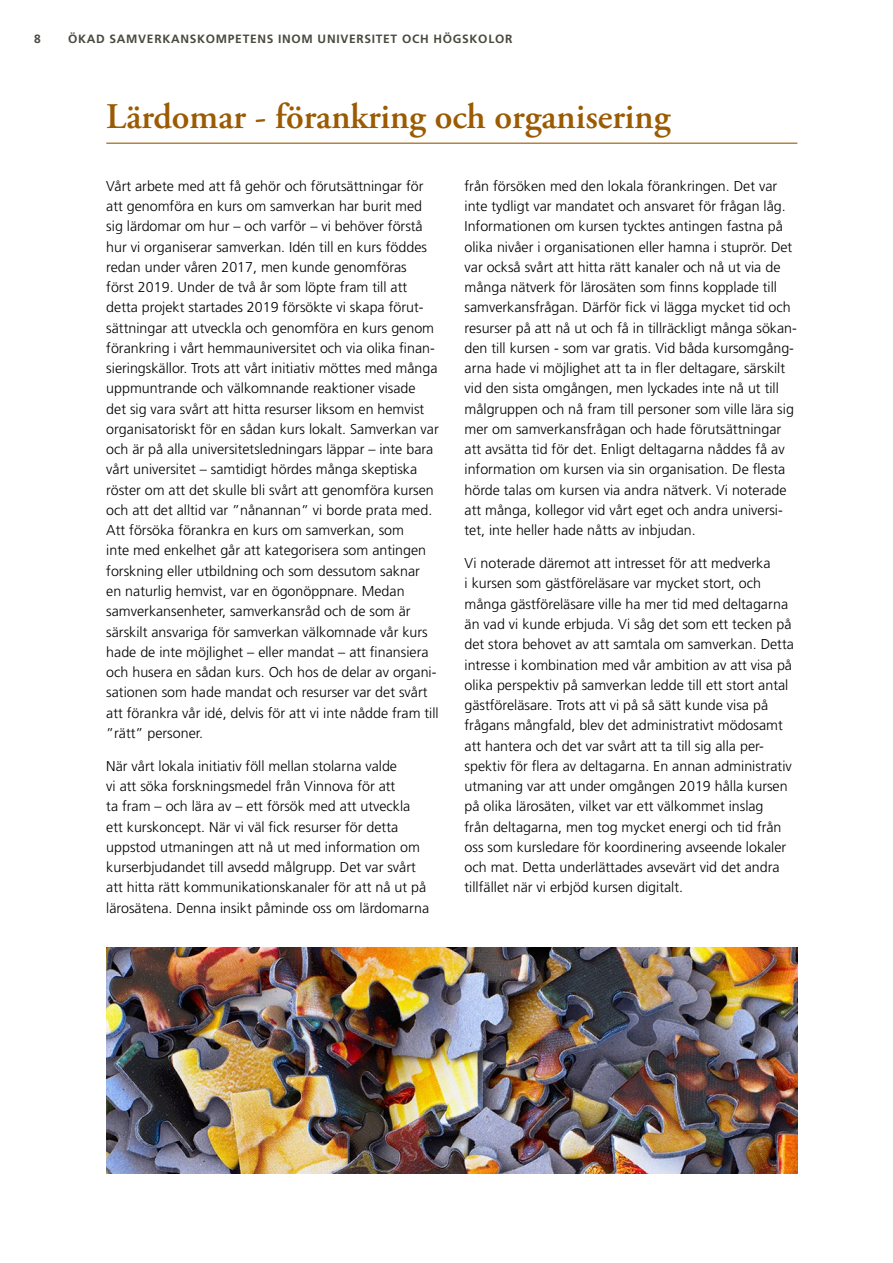
<style>
.page{position:relative;width:893px;height:1263px;background:#fff}
.page>*{position:absolute;margin:0;border:0;box-sizing:border-box;transform-origin:0 0}
.H2_Brons_huvudrubrik{font:600 36px "Adobe Garamond Pro";color:#9a5b02}
.Svart_Brödtext_utan{font:300 14.25px/20.2px "Frutiger LT Std";color:#000}
.t1{font:700 12px "Frutiger LT Std";letter-spacing:.06em;color:#4a4941}
</style>
<div class="page">
<hr style="left:106px;top:143px;width:691px;height:1px;background:#9a5b02">
<img style="left:106px;top:947px;width:691px;height:227px">
<p class="t1" style="left:34px;top:32px;width:8px">8</p>
<p class="t1" style="left:68px;top:32px;width:446px">ÖKAD SAMVERKANSKOMPETENS INOM UNIVERSITET OCH HÖGSKOLOR</p>
<h2 class="H2_Brons_huvudrubrik" style="left:106px;top:96px;width:566px">Lärdomar - förankring och organisering</h2>
<p class="Svart_Brödtext_utan" style="left:106px;top:176px;width:334px">Vårt arbete med att få gehör och förutsättningar för att genomföra en kurs om samverkan har burit med sig lärdomar om hur – och varför – vi behöver förstå hur vi organiserar samverkan. Idén till en kurs föddes redan under våren 2017, men kunde genomföras<br>först 2019. Under de två år som löpte fram till att detta projekt startades 2019 försökte vi skapa förut&shy;sättningar att utveckla och genomföra en kurs genom förankring i vårt hemmauniversitet och via olika finan&shy;sieringskällor. Trots att vårt initiativ möttes med många uppmuntrande och välkomnande reaktioner visade det sig vara svårt att hitta resurser liksom en hemvist organisatoriskt för en sådan kurs lokalt. Samverkan var och är på alla universitetsledningars läppar – inte bara vårt universitet – samtidigt hördes många skeptiska röster om att det skulle bli svårt att genomföra kursen och att det alltid var ”nånannan” vi borde prata med.<br>Att försöka förankra en kurs om samverkan, som<br>inte med enkelhet går att kategorisera som antingen forskning eller utbildning och som dessutom saknar<br>en naturlig hemvist, var en ögonöppnare. Medan samverkansenheter, samverkansråd och de som är särskilt ansvariga för samverkan välkomnade vår kurs hade de inte möjlighet – eller mandat – att finansiera och husera en sådan kurs. Och hos de delar av organi&shy;sationen som hade mandat och resurser var det svårt att förankra vår idé, delvis för att vi inte nådde fram till ”rätt” personer.</p>
<p class="Svart_Brödtext_utan" style="left:106px;top:756px;width:324px">När vårt lokala initiativ föll mellan stolarna valde<br>vi att söka forskningsmedel från Vinnova för att<br>ta fram – och lära av – ett försök med att utveckla ett kurskoncept. När vi väl fick resurser för detta uppstod utmaningen att nå ut med information om kurserbjudandet till avsedd målgrupp. Det var svårt att hitta rätt kommunikationskanaler för att nå ut på lärosätena. Denna insikt påminde oss om lärdomarna</p>
<p class="Svart_Brödtext_utan" style="left:465px;top:176px;width:334px">från försöken med den lokala förankringen. Det var inte tydligt var mandatet och ansvaret för frågan låg.<br>Informationen om kursen tycktes antingen fastna på olika nivåer i organisationen eller hamna i stuprör. Det var också svårt att hitta rätt kanaler och nå ut via de många nätverk för lärosäten som finns kopplade till samverkansfrågan. Därför fick vi lägga mycket tid och resurser på att nå ut och få in tillräckligt många sökan&shy;den till kursen - som var gratis. Vid båda kursomgång&shy;arna hade vi möjlighet att ta in fler deltagare, särskilt vid den sista omgången, men lyckades inte nå ut till målgruppen och nå fram till personer som ville lära sig mer om samverkansfrågan och hade förutsättningar att avsätta tid för det. Enligt deltagarna nåddes få av information om kursen via sin organisation. De flesta hörde talas om kursen via andra nätverk. Vi noterade att många, kollegor vid vårt eget och andra universi&shy;tet, inte heller hade nåtts av inbjudan.</p>
<p class="Svart_Brödtext_utan" style="left:465px;top:553px;width:331px">Vi noterade däremot att intresset för att medverka<br>i kursen som gästföreläsare var mycket stort, och många gästföreläsare ville ha mer tid med deltagarna än vad vi kunde erbjuda. Vi såg det som ett tecken på det stora behovet av att samtala om samverkan. Detta intresse i kombination med vår ambition av att visa på olika perspektiv på samverkan ledde till ett stort antal gästföreläsare. Trots att vi på så sätt kunde visa på frågans mångfald, blev det administrativt mödosamt att hantera och det var svårt att ta till sig alla per&shy;spektiv för flera av deltagarna. En annan administrativ utmaning var att under omgången 2019 hålla kursen på olika lärosäten, vilket var ett välkommet inslag<br>från deltagarna, men tog mycket energi och tid från oss som kursledare för koordinering avseende lokaler och mat. Detta underlättades avsevärt vid det andra tillfället när vi erbjöd kursen digitalt.</p>
</div>
